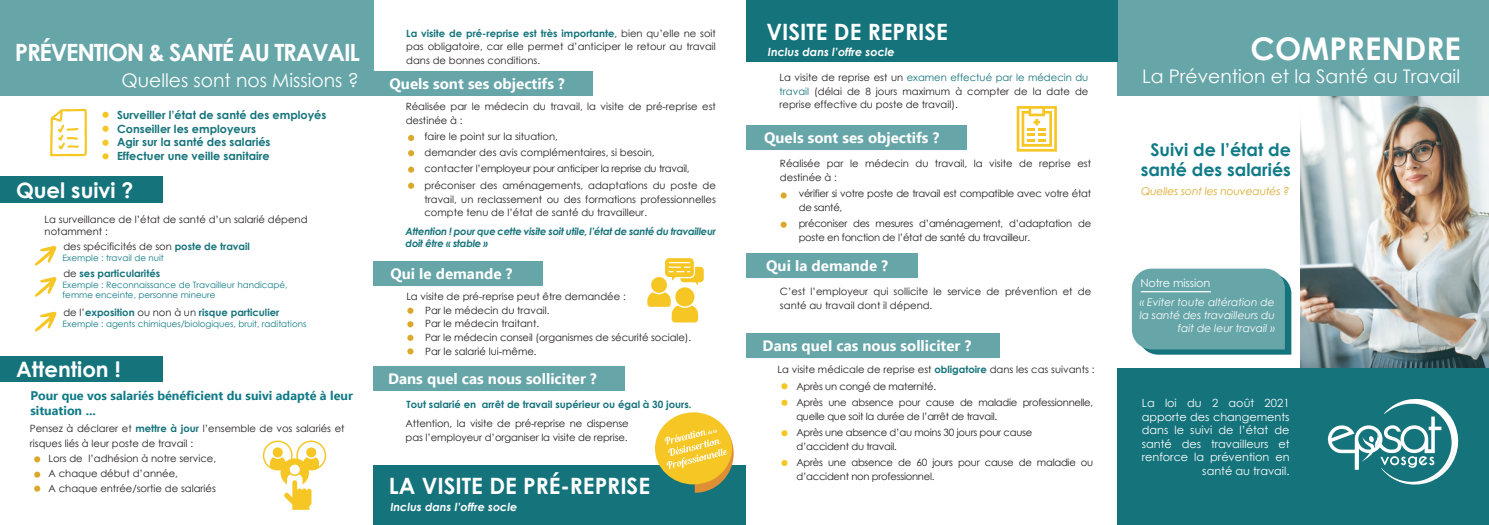
<style>
.page{position:relative;width:1489px;height:525px;background:#fff}
.page>*{position:absolute;margin:0;border:0;box-sizing:border-box;transform-origin:0 0}
.t1{font:700 31.25px "Century Gothic";color:#fff}
.t2{font:700 23.75px "Century Gothic";letter-spacing:-.05em;color:#fff}
.t3{font:700 22.5px "Century Gothic";color:#fff}
.t4{font:700 21.25px "Century Gothic";color:#fff}
.t5{font:18.75px "Century Gothic";color:#fff}
.t6{font:700 17.5px/20px "Century Gothic";color:#107b87;text-align:center}
.t7{font:700 15px "Ebrima";color:#fff}
.t8{font:700 12.5px/15px "Ebrima";color:#107b87}
.t9{font:11.25px/13.5px "Century Gothic";color:#fff;text-align:right}
.t10{font:700 11.25px/13.8px "Century Gothic";color:#15737b}
.t11{font:italic 700 11.25px "Century Gothic";color:#fff}
.t12{font:italic 10.62px/12.8px "Century Gothic";color:#fff;text-align:right}
.t13{font:italic 10.62px "Century Gothic";letter-spacing:-.01em;color:#dba82b}
.t14{font:10px/13.8px "Century Gothic";color:#231f20}
.t15{font:10px/16.2px "Century Gothic";letter-spacing:-.025em;color:#231f20}
.t16{font:700 10px "Century Gothic";color:#15737b}
.t17{font:italic 700 10px/12px "Century Gothic";letter-spacing:-.025em;color:#15737b}
.t18{font:8.75px/10.5px "Century Gothic";color:#107b87}
.s1{font-weight:700;color:#15737b}
.s2{font-weight:400;color:#231f20}
.s3{color:#15737b}
</style>
<div class="page">
<div style="left:0;top:177px;width:163px;height:26px;background:#15737b"></div>
<div style="left:0;top:356px;width:163px;height:26px;background:#15737b"></div>
<img style="left:1300px;top:96px;width:188px;height:272px">
<div style="left:1117px;top:368px;width:371px;height:156px;background:#15737b"></div>
<div style="left:1117px;top:0;width:371px;height:96px;background:#66a5a8"></div>
<div style="left:373px;top:464px;width:372px;height:60px;background:#15737b"></div>
<div style="left:746px;top:0;width:371px;height:62px;background:#15737b"></div>
<div style="left:373px;top:71px;width:219px;height:25px;background:#66a5a8"></div>
<div style="left:373px;top:261px;width:170px;height:25px;background:#66a5a8"></div>
<div style="left:373px;top:366px;width:252px;height:25px;background:#66a5a8"></div>
<div style="left:746px;top:125px;width:221px;height:25px;background:#66a5a8"></div>
<div style="left:745px;top:253px;width:172px;height:25px;background:#66a5a8"></div>
<div style="left:746px;top:333px;width:253px;height:24px;background:#66a5a8"></div>
<svg style="left:408px;top:135px;width:6px;height:6px"></svg>
<svg style="left:408px;top:150px;width:6px;height:6px"></svg>
<div style="left:408px;top:166px;width:6px;height:7px;background:#dba82b;border-radius:50%"></div>
<svg style="left:408px;top:183px;width:6px;height:6px"></svg>
<svg style="left:407px;top:307px;width:6px;height:6px"></svg>
<svg style="left:407px;top:321px;width:6px;height:6px"></svg>
<div style="left:407px;top:334px;width:6px;height:7px;background:#dba82b;border-radius:50%"></div>
<svg style="left:407px;top:348px;width:6px;height:6px"></svg>
<svg style="left:780px;top:192px;width:6px;height:6px"></svg>
<div style="left:780px;top:221px;width:6px;height:7px;background:#dba82b;border-radius:50%"></div>
<svg style="left:781px;top:383px;width:6px;height:6px"></svg>
<svg style="left:781px;top:399px;width:6px;height:6px"></svg>
<svg style="left:781px;top:459px;width:6px;height:7px"></svg>
<svg style="left:781px;top:430px;width:6px;height:6px"></svg>
<div style="left:655px;top:412px;width:77px;height:72px;background:#f6c625;border-radius:50%"></div>
<svg style="left:664px;top:414px;width:69px;height:78px"></svg>
<div style="left:0;top:0;width:374px;height:96px;background:#66a5a8"></div>
<svg style="left:50px;top:109px;width:37px;height:47px"></svg>
<svg style="left:35px;top:245px;width:22px;height:21px"></svg>
<svg style="left:35px;top:277px;width:22px;height:20px"></svg>
<svg style="left:35px;top:311px;width:22px;height:20px"></svg>
<div style="left:102px;top:112px;width:7px;height:6px;background:#f6c625;border-radius:50%"></div>
<div style="left:102px;top:126px;width:7px;height:6px;background:#f6c625;border-radius:50%"></div>
<div style="left:102px;top:140px;width:7px;height:6px;background:#f6c625;border-radius:50%"></div>
<div style="left:102px;top:153px;width:7px;height:6px;background:#f6c625;border-radius:50%"></div>
<svg style="left:34px;top:456px;width:6px;height:6px"></svg>
<svg style="left:34px;top:471px;width:6px;height:6px"></svg>
<svg style="left:34px;top:485px;width:6px;height:6px"></svg>
<svg style="left:263px;top:440px;width:63px;height:69px"></svg>
<svg style="left:1131px;top:268px;width:160px;height:86px;background:#66a5a8"></svg>
<hr style="left:1140px;top:291px;width:70px;height:1px;background:#fff">
<svg style="left:1016px;top:106px;width:40px;height:45px"></svg>
<svg style="left:647px;top:258px;width:56px;height:64px"></svg>
<svg style="left:1327px;top:398px;width:131px;height:87px"></svg>
<h2 class="t2" style="left:15px;top:34px;width:346px">PRÉVENTION &amp; SANTÉ AU TRAVAIL</h2>
<h3 class="t5" style="left:121px;top:67px;width:239px">Quelles sont nos Missions ?</h3>
<p class="t10" style="left:117px;top:107px;width:211px">Surveiller l’état de santé des employés<br>Conseiller les employeurs<br>Agir sur la santé des salariés<br>Effectuer une veille sanitaire</p>
<h3 class="t4" style="left:16px;top:174px;width:119px">Quel suivi ?</h3>
<p class="t14" style="left:45px;top:213px;width:264px;line-height:12px">La surveillance de l’état de santé d’un salarié dépend notamment :</p>
<p class="t14" style="left:63px;top:239px;width:188px">des spécificités de son <span class="s1">poste de travail</span></p>
<p class="t16" style="left:63px;top:265px;width:98px"><span class="s2">de</span> ses particularités</p>
<p class="t16" style="left:63px;top:304px;width:217px"><span class="s2">de l’</span>exposition <span class="s2">ou non à un</span> risque particulier</p>
<p class="t18" style="left:63px;top:252px;width:103px">Exemple : travail de nuit</p>
<p class="t18" style="left:63px;top:279px;width:226px">Exemple : Reconnaissance de Travailleur handicapé, femme enceinte, personne mineure</p>
<p class="t18" style="left:63px;top:318px;width:245px">Exemple : agents chimiques/biologiques, bruit, raditations</p>
<p class="t14" style="left:406px;top:26px;width:311px;text-align:justify"><span class="s1">La visite de pré-reprise est très importante</span>, bien qu’elle ne soit pas obligatoire, car elle permet d’anticiper le retour au travail dans de bonnes conditions.</p>
<p class="t14" style="left:406px;top:99px;width:312px">Réalisée par le médecin du travail, la visite de pré-reprise est destinée à :</p>
<p class="t14" style="left:424px;top:128px;width:293px;line-height:16.2px">faire le point sur la situation,<br>demander des avis complémentaires, si besoin,<br>contacter l’employeur pour anticiper la reprise du travail, préconiser des aménagements, adaptations du poste de</p>
<p class="t14" style="left:424px;top:192px;width:293px">travail, un reclassement ou des formations professionnelles compte tenu de l’état de santé du travailleur.</p>
<h3 class="t7" style="left:389px;top:71px;width:177px">Quels sont ses objectifs ?</h3>
<p class="t17" style="left:405px;top:225px;width:312px">Attention ! pour que cette visite soit utile, l’état de santé du travailleur doit être « stable »</p>
<h3 class="t7" style="left:390px;top:262px;width:123px">Qui le demande ?</h3>
<p class="t14" style="left:425px;top:289px;width:267px;text-indent:-19px">La visite de pré-reprise peut être demandée :<br>Par le médecin du travail.<br>Par le médecin traitant.<br>Par le médecin conseil (organismes de sécurité sociale).<br>Par le salarié lui-même.</p>
<h3 class="t3" style="left:766px;top:14px;width:183px">VISITE DE REPRISE</h3>
<p class="t11" style="left:767px;top:43px;width:128px">Inclus dans l’offre socle</p>
<p class="t14" style="left:779px;top:70px;width:310px;text-align:justify">La visite de reprise est un <span class="s3">examen effectué par le médecin du travail</span> (délai de 8 jours maximum à compter de la date de reprise effective du poste de travail).</p>
<h3 class="t7" style="left:764px;top:126px;width:177px">Quels sont ses objectifs ?</h3>
<p class="t14" style="left:780px;top:156px;width:313px">Réalisée par le médecin du travail, la visite de reprise est destinée à :</p>
<p class="t15" style="left:798px;top:186px;width:294px;line-height:13.8px">vérifier si votre poste de travail est compatible avec votre état de santé,</p>
<p class="t15" style="left:798px;top:216px;width:294px;line-height:13.8px">préconiser des mesures d’aménagement, d’adaptation de poste en fonction de l’état de santé du travailleur.</p>
<h3 class="t7" style="left:766px;top:253px;width:123px">Qui la demande ?</h3>
<p class="t14" style="left:780px;top:284px;width:313px">C’est l’employeur qui sollicite le service de prévention et de santé au travail dont il dépend.</p>
<h3 class="t7" style="left:762px;top:333px;width:210px">Dans quel cas nous solliciter ?</h3>
<h1 class="t1" style="left:1250px;top:25px;width:211px">COMPRENDRE</h1>
<h3 class="t5" style="left:1142px;top:63px;width:319px">La Prévention et la Santé au Travail</h3>
<h3 class="t6" style="left:1140px;top:139px;width:152px">Suivi de l’état de santé des salariés</h3>
<p class="t13" style="left:1140px;top:184px;width:150px">Quelles sont les nouveautés ?</p>
<p class="t9" style="left:1140px;top:276px;width:71px">Notre mission</p>
<p class="t12" style="left:1139px;top:296px;width:136px">« Eviter toute altération de la santé des travailleurs du fait de leur travail »</p>
<h3 class="t4" style="left:16px;top:353px;width:106px">Attention !</h3>
<p class="t15" style="left:796px;top:361px;width:299px;text-indent:-19px">La visite médicale de reprise est <span class="s1">obligatoire</span> dans les cas suivants :<br>Après un congé de maternité.<br>Après une absence pour cause de maladie professionnelle,</p>
<p class="t15" style="left:796px;top:407px;width:237px">quelle que soit la durée de l’arrêt de travail.<br>Après une absence d’au moins 30 jours pour cause</p>
<p class="t15" style="left:796px;top:437px;width:298px">d’accident du travail.<br>Après une absence de 60 jours pour cause de maladie ou</p>
<p class="t15" style="left:796px;top:467px;width:140px">d’accident non professionnel.</p>
<h3 class="t7" style="left:388px;top:366px;width:210px">Dans quel cas nous solliciter ?</h3>
<p class="t8" style="left:30px;top:387px;width:324px">Pour que vos salariés bénéficient du suivi adapté à leur situation ...</p>
<p class="t9" style="left:1141px;top:396px;width:149px">La loi du 2 août 2021 apporte des changements dans le suivi de l’état de santé des travailleurs et renforce la prévention en santé au travail.</p>
<p class="t16" style="left:406px;top:396px;width:286px">Tout salarié en arrêt de travail supérieur ou égal à 30 jours.</p>
<p class="t14" style="left:405px;top:416px;width:224px">Attention, la visite de pré-reprise ne dispense pas l’employeur d’organiser la visite de reprise.</p>
<p class="t14" style="left:30px;top:421px;width:316px">Pensez à déclarer et <span class="s1">mettre à jour</span> l’ensemble de vos salariés et</p>
<p class="t14" style="left:30px;top:436px;width:165px">risques liés à leur poste de travail :</p>
<p class="t14" style="left:49px;top:451px;width:169px">Lors de l’adhésion à notre service,</p>
<p class="t14" style="left:49px;top:466px;width:131px">A chaque début d’année,</p>
<p class="t14" style="left:49px;top:481px;width:169px">A chaque entrée/sortie de salariés</p>
<h3 class="t3" style="left:389px;top:469px;width:262px">LA VISITE DE PRÉ-REPRISE</h3>
<p class="t11" style="left:390px;top:498px;width:128px">Inclus dans l’offre socle</p>
</div>
